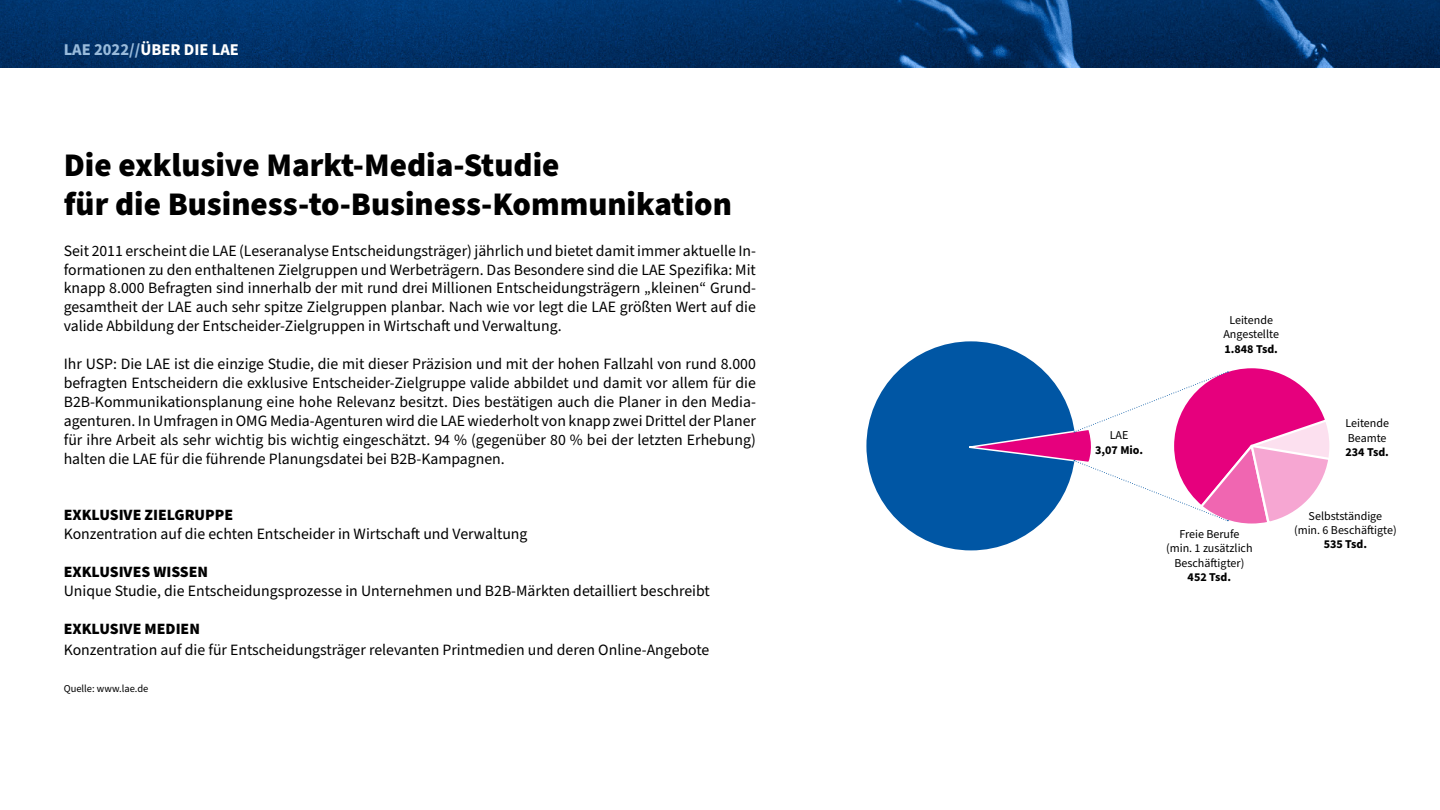
<style>
.page{position:relative;width:1440px;height:810px;background:#fff}
.page>*{position:absolute;margin:0;border:0;box-sizing:border-box;transform-origin:0 0}
.t1{font:900 33px/39.6px "Source Sans Pro";color:#000}
.t2{font:700 16.5px "Source Sans Pro";color:#fff}
.t3{font:15.75px/18.9px "Source Sans Pro";color:#000;text-align:justify}
.t4{font:900 15.75px "Source Sans Pro";color:#000}
.t5{font:12px/14.4px "Source Sans Pro";color:#000;text-align:center}
.t6{font:700 12px "Source Sans Pro";color:#000}
.t7{font:10.5px "Source Sans Pro";color:#000}
.s1{color:#99bbdb}
</style>
<div class="page">
<img style="left:0;top:0;width:1440px;height:68px">
<div style="left:866px;top:341px;width:210px;height:209px;background:#0056a4;border-radius:50%"></div>
<svg style="left:969px;top:365px;width:361px;height:162px"></svg>
<p class="t2" style="left:64px;top:38px;width:177px"><span class="s1">LAE 2022//</span>ÜBER DIE LAE</p>
<h1 class="t1" style="left:64px;top:145px;width:670px">Die exklusive Markt-Media-Studie<br>für die Business-to-Business-Kommunikation</h1>
<p class="t3" style="left:64px;top:241px;width:694px">Seit 2011 erscheint die LAE (Leseranalyse Entscheidungsträger) jährlich und bietet damit immer aktuelle In&shy;formationen zu den enthaltenen Zielgruppen und Werbeträgern. Das Besondere sind die LAE Spezifika: Mit knapp 8.000 Befragten sind innerhalb der mit rund drei Millionen Entscheidungsträgern „kleinen“ Grund&shy;gesamtheit der LAE auch sehr spitze Zielgruppen planbar. Nach wie vor legt die LAE größten Wert auf die valide Abbildung der Entscheider-Zielgruppen in Wirtschaft und Verwaltung.</p>
<p class="t3" style="left:64px;top:355px;width:694px">Ihr USP: Die LAE ist die einzige Studie, die mit dieser Präzision und mit der hohen Fallzahl von rund 8.000 befragten Entscheidern die exklusive Entscheider-Zielgruppe valide abbildet und damit vor allem für die B2B-Kommunikationsplanung eine hohe Relevanz besitzt. Dies bestätigen auch die Planer in den Media&shy;agenturen. In Umfragen in OMG Media-Agenturen wird die LAE wiederholt von knapp zwei Drittel der Planer für ihre Arbeit als sehr wichtig bis wichtig eingeschätzt. 94 % (gegenüber 80 % bei der letzten Erhebung) halten die LAE für die führende Planungsdatei bei B2B-Kampagnen.</p>
<p class="t4" style="left:64px;top:504px;width:171px">EXKLUSIVE ZIELGRUPPE</p>
<p class="t3" style="left:64px;top:525px;width:465px">Konzentration auf die echten Entscheider in Wirtschaft und Verwaltung</p>
<p class="t4" style="left:64px;top:561px;width:146px">EXKLUSIVES WISSEN</p>
<p class="t3" style="left:64px;top:582px;width:648px">Unique Studie, die Entscheidungsprozesse in Unternehmen und B2B-Märkten detailliert beschreibt</p>
<p class="t4" style="left:64px;top:618px;width:138px">EXKLUSIVE MEDIEN</p>
<p class="t3" style="left:64px;top:641px;width:647px">Konzentration auf die für Entscheidungsträger relevanten Printmedien und deren Online-Angebote</p>
<p class="t7" style="left:64px;top:682px;width:86px">Quelle: www.lae.de</p>
<p class="t5" style="left:1223px;top:313px;width:57px">Leitende<br>Angestellte</p>
<p class="t6" style="left:1224px;top:341px;width:55px">1.848 Tsd.</p>
<p class="t5" style="left:1110px;top:429px;width:20px">LAE</p>
<p class="t6" style="left:1095px;top:442px;width:50px">3,07 Mio.</p>
<p class="t5" style="left:1166px;top:527px;width:88px">Freie Berufe (min. 1 zusätzlich<br>Beschäftigter)</p>
<p class="t6" style="left:1188px;top:569px;width:45px">452 Tsd.</p>
<p class="t5" style="left:1345px;top:417px;width:45px;text-align:left">Leitende<br>Beamte</p>
<p class="t6" style="left:1346px;top:444px;width:45px">234 Tsd.</p>
<p class="t5" style="left:1294px;top:509px;width:104px">Selbstständige<br>(min. 6 Beschäftigte)</p>
<p class="t6" style="left:1324px;top:536px;width:45px">535 Tsd.</p>
</div>
